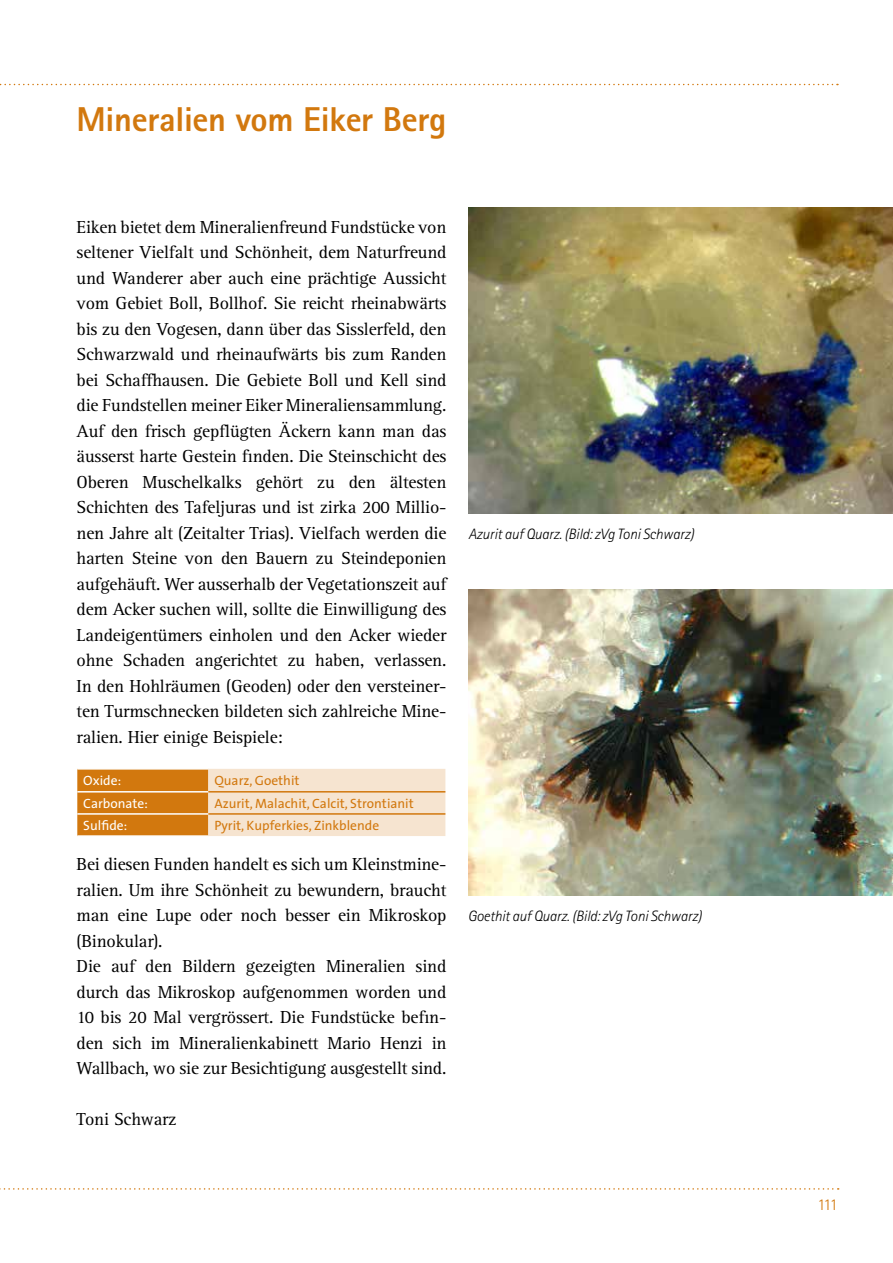
<style>
.page{position:relative;width:893px;height:1263px;background:#fff}
.page>*{position:absolute;margin:0;border:0;box-sizing:border-box;transform-origin:0 0}
.t1{font:800 34.5px "Rotis Sans Serif";letter-spacing:-.01em;color:#d2780e}
.t2{font:18px/25.5px "Rotis Serif";letter-spacing:-.01em;color:#000;text-align:justify}
.t3{font:300 16.5px "Rotis Sans Serif";color:#d2780e}
.t4{font:italic 300 15px "Rotis Sans Serif";letter-spacing:-.01em;color:#000}
.t5{font:13.5px "The Sans";color:#d2780e}
.t6{font:13.5px "The Sans";color:#fff}
</style>
<div class="page">
<svg style="left:0;top:84px;width:838px;height:1px"></svg>
<svg style="left:0;top:1188px;width:839px;height:2px"></svg>
<svg style="left:77px;top:769px;width:368px;height:67px;background:#e9be8c"></svg>
<hr style="left:77px;top:768px;width:131px;height:2px;background:#fff">
<hr style="left:77px;top:791px;width:131px;height:1px;background:#fff">
<hr style="left:77px;top:813px;width:131px;height:2px;background:#fff">
<hr style="left:77px;top:835px;width:131px;height:2px;background:#fff">
<hr style="left:208px;top:791px;width:237px;height:1px;background:#d2780e">
<hr style="left:208px;top:813px;width:237px;height:2px;background:#d2780e">
<img style="left:468px;top:207px;width:425px;height:306px">
<img style="left:469px;top:590px;width:424px;height:306px">
<h1 class="t1" style="left:77px;top:97px;width:371px">Mineralien vom Eiker Berg</h1>
<p class="t2" style="left:77px;top:214px;width:371px">Eiken bietet dem Mineralienfreund Fundstücke von seltener Vielfalt und Schönheit, dem Naturfreund und Wanderer aber auch eine prächtige Aussicht vom Gebiet Boll, Bollhof. Sie reicht rheinabwärts bis zu den Vogesen, dann über das Sisslerfeld, den Schwarzwald und rheinaufwärts bis zum Randen bei Schaffhausen. Die Gebiete Boll und Kell sind die Fundstellen meiner Eiker Mineraliensammlung.<br>Auf den frisch gepflügten Äckern kann man das äusserst harte Gestein finden. Die Steinschicht des Oberen Muschelkalks gehört zu den ältesten Schichten des Tafeljuras und ist zirka 200 Millio&shy;nen Jahre alt (Zeitalter Trias). Vielfach werden die harten Steine von den Bauern zu Steindeponien aufgehäuft. Wer ausserhalb der Vegetationszeit auf dem Acker suchen will, sollte die Einwilligung des Landeigentümers einholen und den Acker wieder ohne Schaden angerichtet zu haben, verlassen.<br>In den Hohlräumen (Geoden) oder den versteiner&shy;ten Turmschnecken bildeten sich zahlreiche Mine&shy;ralien. Hier einige Beispiele:</p>
<p class="t6" style="left:83px;top:769px;width:39px">Oxide:</p>
<p class="t5" style="left:214px;top:769px;width:87px">Quarz, Goethit</p>
<p class="t6" style="left:83px;top:792px;width:66px">Carbonate:</p>
<p class="t5" style="left:214px;top:792px;width:201px">Azurit, Malachit, Calcit, Strontianit</p>
<p class="t6" style="left:83px;top:814px;width:45px">Sulfide:</p>
<p class="t5" style="left:214px;top:814px;width:166px">Pyrit, Kupferkies, Zinkblende</p>
<p class="t2" style="left:77px;top:852px;width:371px;text-align:left">Bei diesen Funden handelt es sich um Kleinstmine&shy;ralien. Um ihre Schönheit zu bewundern, braucht man eine Lupe oder noch besser ein Mikroskop (Binokular).<br>Die auf den Bildern gezeigten Mineralien sind durch das Mikroskop aufgenommen worden und 10 bis 20 Mal vergrössert. Die Fundstücke befin&shy;den sich im Mineralienkabinett Mario Henzi in Wallbach, wo sie zur Besichtigung ausgestellt sind.</p>
<p class="t2" style="left:77px;top:1107px;width:101px">Toni Schwarz</p>
<p class="t4" style="left:469px;top:525px;width:227px">Azurit auf Quarz. (Bild: zVg Toni Schwarz)</p>
<p class="t4" style="left:468px;top:907px;width:235px">Goethit auf Quarz. (Bild: zVg Toni Schwarz)</p>
<p class="t3" style="left:817px;top:1195px;width:22px">111</p>
</div>
